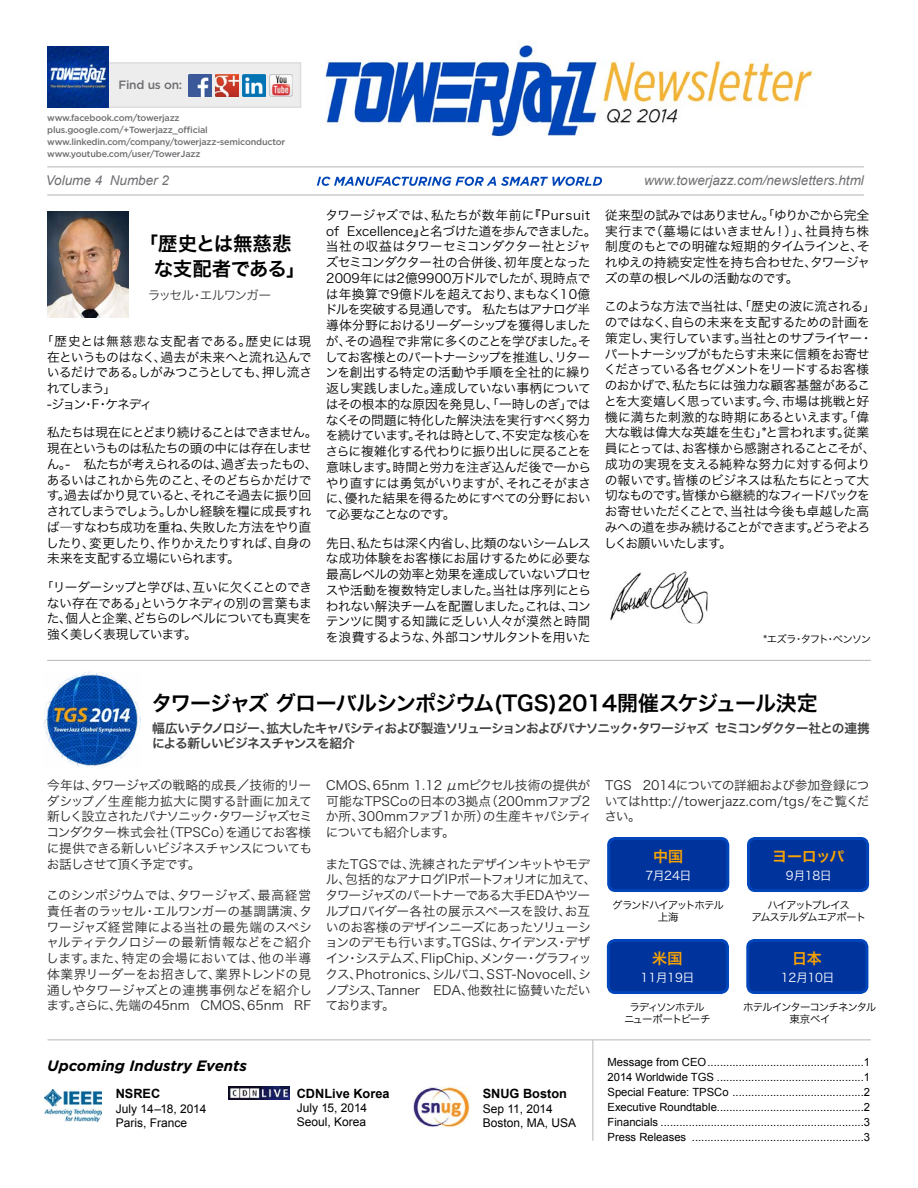
<style>
.page{position:relative;width:918px;height:1188px;background:#fff}
.page>*{position:absolute;margin:0;border:0;box-sizing:border-box;transform-origin:0 0}
.t1{font:21px "Hira Kaku Pro W6";letter-spacing:-.045em;color:#000}
.t2{font:19.5px/25.2px "Hira Kaku Pro W6";letter-spacing:-.015em;color:#000}
.t3{font:italic 700 15px "Gotham";color:#000}
.t4{font:15px "Hira Kaku Pro W6";letter-spacing:-.015em;color:#f9a302}
.t5{font:italic 13.5px "Arial";color:#6d6e71}
.t6{font:12.75px/15.8px "Hira Kaku Pro W3";letter-spacing:-.045em;color:#000;text-align:justify}
.t7{font:12.75px/15.8px "Hira Kaku Pro W3";letter-spacing:-.035em;color:#292829;text-align:justify}
.t8{font:12.75px/15.3px "Hira Kaku Pro W6";letter-spacing:-.07em;color:#414042}
.t9{font:700 12.75px "Arial";color:#000}
.t10{font:12.75px "Hira Kaku Pro W3";letter-spacing:-.09em;color:#414042}
.t11{font:12px "Arial";color:#000}
.t12{font:12px "Hira Kaku Pro W3";letter-spacing:-.035em;color:#fff}
.t13{font:500 12px "Gotham";letter-spacing:-.02em;color:#6d6e71}
.t14{font:11.25px "Arial";color:#000}
.t15{font:10.5px/12.6px "Hira Kaku Pro W3";letter-spacing:-.105em;color:#000;text-align:center}
.t16{font:10.5px/12.6px "Hira Kaku Pro W3";letter-spacing:-.125em;color:#000;text-align:center}
.t17{font:10.5px "Hira Kaku Pro W3";letter-spacing:-.085em;color:#000}
.t18{font:500 9px "Gotham";letter-spacing:-.02em;color:#6d6e71}
</style>
<div class="page">
<div style="left:748px;top:838px;width:120px;height:53px;background:#00339b;border-radius:7px"></div>
<div style="left:747px;top:837px;width:122px;height:55px;border:3px solid #0045b9;border-radius:7px"></div>
<div style="left:609px;top:838px;width:119px;height:53px;background:#00339b;border-radius:7px"></div>
<div style="left:607px;top:837px;width:122px;height:55px;border:3px solid #0045b9;border-radius:7px"></div>
<div style="left:608px;top:940px;width:119px;height:53px;background:#00339b;border-radius:7px"></div>
<div style="left:607px;top:939px;width:122px;height:55px;border:3px solid #0045b9;border-radius:7px"></div>
<div style="left:748px;top:940px;width:119px;height:53px;background:#00339b;border-radius:7px"></div>
<div style="left:746px;top:939px;width:122px;height:55px;border:3px solid #0045b9;border-radius:7px"></div>
<div style="left:47px;top:62px;width:254px;height:46px;background:#ededee;border:2px solid #dcddde"></div>
<hr style="left:48px;top:1040px;width:823px;height:1px;background:#000">
<hr style="left:592px;top:1040px;width:1px;height:101px;background:#000">
<img style="left:47px;top:212px;width:82px;height:105px">
<img style="left:45px;top:1089px;width:57px;height:32px">
<img style="left:228px;top:1087px;width:61px;height:13px">
<img style="left:413px;top:1086px;width:57px;height:41px">
<img style="left:325px;top:44px;width:489px;height:93px">
<hr style="left:47px;top:195px;width:817px;height:1px;background:#000">
<hr style="left:47px;top:660px;width:824px;height:1px;background:#000">
<hr style="left:47px;top:166px;width:817px;height:1px;background:#000">
<img style="left:216px;top:74px;width:23px;height:23px">
<img style="left:189px;top:74px;width:23px;height:23px">
<img style="left:243px;top:74px;width:23px;height:23px">
<img style="left:270px;top:74px;width:22px;height:23px">
<img style="left:47px;top:46px;width:62px;height:62px">
<svg style="left:317px;top:177px;width:285px;height:9px"></svg>
<img style="left:44px;top:671px;width:97px;height:96px">
<img style="left:610px;top:571px;width:97px;height:52px">
<p class="t13" style="left:118px;top:77px;width:65px">Find us on:</p>
<p class="t18" style="left:47px;top:112px;width:134px">www.facebook.com/towerjazz</p>
<p class="t18" style="left:47px;top:124px;width:162px">plus.google.com/+Towerjazz_official</p>
<p class="t18" style="left:47px;top:136px;width:239px">www.linkedin.com/company/towerjazz-semiconductor</p>
<p class="t18" style="left:47px;top:148px;width:155px">www.youtube.com/user/TowerJazz</p>
<p class="t5" style="left:46px;top:172px;width:125px">Volume 4 Number 2</p>
<p class="t5" style="left:644px;top:172px;width:221px">www.towerjazz.com/newsletters.html</p>
<p class="t2" style="left:154px;top:230px;width:153px;text-indent:-15px">「歴史とは無慈悲な支配者である」</p>
<p class="t10" style="left:148px;top:284px;width:125px">ラッセル・エルワンガー</p>
<p class="t6" style="left:47px;top:332px;width:267px;text-indent:-6px">「歴史とは無慈悲な支配者である。歴史には現在というものはなく、過去が未来へと流れ込んでいるだけである。しがみつこうとしても、押し流されてしまう」</p>
<p class="t6" style="left:47px;top:395px;width:107px">-ジョン・F・ケネディ</p>
<p class="t6" style="left:46px;top:424px;width:273px;text-align:left">私たちは現在にとどまり続けることはできません。現在というものは私たちの頭の中には存在しません。- 私たちが考えられるのは、過ぎ去ったもの、あるいはこれから先のこと、そのどちらかだけです。過去ばかり見ていると、それこそ過去に振り回されてしまうでしょう。しかし経験を糧に成長すれば―すなわち成功を重ね、失敗した方法をやり直したり、変更したり、作りかえたりすれば、自身の未来を支配する立場にいられます。</p>
<p class="t6" style="left:47px;top:578px;width:267px;text-indent:-6px">「リーダーシップと学びは、互いに欠くことのできない存在である」というケネディの別の言葉もまた、個人と企業、どちらのレベルについても真実を強く美しく表現しています。</p>
<p class="t6" style="left:325px;top:206px;width:273px;text-align:left">タワージャズでは、私たちが数年前に『Pursuit of Excellence』と名づけた道を歩んできました。当社の収益はタワーセミコンダクター社とジャズセミコンダクター社の合併後、初年度となった<br>2009年には2億9900万ドルでしたが、現時点では年換算で9億ドルを超えており、まもなく10億ドルを突破する見通しです。 私たちはアナログ半導体分野におけるリーダーシップを獲得しましたが、その過程で非常に多くのことを学びました。そしてお客様とのパートナーシップを推進し、リターンを創出する特定の活動や手順を全社的に繰り返し実践しました。達成していない事柄についてはその根本的な原因を発見し、「一時しのぎ」ではなくその問題に特化した解決法を実行すべく努力を続けています。それは時として、不安定な核心をさらに複雑化する代わりに振り出しに戻ることを意味します。時間と労力を注ぎ込んだ後で一からやり直すには勇気がいりますが、それこそがまさに、優れた結果を得るためにすべての分野において必要なことなのです。</p>
<p class="t6" style="left:326px;top:534px;width:267px">先日、私たちは深く内省し、比類のないシームレスな成功体験をお客様にお届けするために必要な最高レベルの効率と効果を達成していないプロセスや活動を複数特定しました。当社は序列にとらわれない解決チームを配置しました。これは、コンテンツに関する知識に乏しい人々が漠然と時間を浪費するような、外部コンサルタントを用いた</p>
<p class="t6" style="left:605px;top:206px;width:267px">従来型の試みではありません。「ゆりかごから完全実行まで（墓場にはいきません！）」、社員持ち株制度のもとでの明確な短期的タイムラインと、それゆえの持続安定性を持ち合わせた、タワージャズの草の根レベルの活動なのです。</p>
<p class="t6" style="left:604px;top:298px;width:273px;text-align:left">このような方法で当社は、「歴史の波に流される」のではなく、自らの未来を支配するための計画を策定し、実行しています。当社とのサプライヤー・パートナーシップがもたらす未来に信頼をお寄せくださっている各セグメントをリードするお客様のおかげで、私たちには強力な顧客基盤があることを大変嬉しく思っています。今、市場は挑戦と好機に満ちた刺激的な時期にあるといえます。「偉大な戦は偉大な英雄を生む」*と言われます。従業員にとっては、お客様から感謝されることこそが、成功の実現を支える純粋な努力に対する何よりの報いです。皆様のビジネスは私たちにとって大切なものです。皆様から継続的なフィードバックをお寄せいただくことで、当社は今後も卓越した高みへの道を歩み続けることができます。どうぞよろしくお願いいたします。</p>
<p class="t15" style="left:763px;top:632px;width:109px">*エズラ・タフト・ベンソン</p>
<p class="t1" style="left:151px;top:684px;width:668px">タワージャズ グローバルシンポジウム(TGS)2014開催スケジュール決定</p>
<p class="t8" style="left:152px;top:720px;width:719px">幅広いテクノロジー、拡大したキャパシティおよび製造ソリューションおよびパナソニック・タワージャズ セミコンダクター社との連携による新しいビジネスチャンスを紹介</p>
<p class="t7" style="left:46px;top:776px;width:267px">今年は、タワージャズの戦略的成長／技術的リーダシップ／生産能力拡大に関する計画に加えて新しく設立されたパナソニック・タワージャズセミコンダクター株式会社（TPSCo）を通じてお客様に提供できる新しいビジネスチャンスについてもお話しさせて頂く予定です。</p>
<p class="t7" style="left:46px;top:886px;width:267px">このシンポジウムでは、タワージャズ、最高経営責任者のラッセル・エルワンガーの基調講演、タワージャズ経営陣による当社の最先端のスペシャルティテクノロジーの最新情報などをご紹介します。また、特定の会場においては、他の半導体業界リーダーをお招きして、業界トレンドの見通しやタワージャズとの連携事例などを紹介します。さらに、先端の45nm CMOS、65nm RF</p>
<p class="t7" style="left:326px;top:776px;width:267px">CMOS、65nm 1.12 μmピクセル技術の提供が可能なTPSCoの日本の3拠点（200mmファブ2か所、300mmファブ1か所）の生産キャパシティについても紹介します。</p>
<p class="t7" style="left:325px;top:855px;width:273px;text-align:left">またTGSでは、洗練されたデザインキットやモデル、包括的なアナログIPポートフォリオに加えて、タワージャズのパートナーである大手EDAやツールプロバイダー各社の展示スペースを設け、お互いのお客様のデザインニーズにあったソリューションのデモも行います。TGSは、ケイデンス・デザイン・システムズ、FlipChip、メンター・グラフィックス、Photronics、シルバコ、SST-Novocell、シノプシス、Tanner EDA、他数社に協賛いただいております。</p>
<p class="t3" style="left:47px;top:1056px;width:201px">Upcoming Industry Events</p>
<p class="t9" style="left:116px;top:1086px;width:46px">NSREC</p>
<p class="t11" style="left:116px;top:1101px;width:92px">July 14–18, 2014</p>
<p class="t11" style="left:116px;top:1115px;width:73px">Paris, France</p>
<p class="t9" style="left:297px;top:1085px;width:94px">CDNLive Korea</p>
<p class="t11" style="left:297px;top:1100px;width:72px">July 15, 2014</p>
<p class="t11" style="left:297px;top:1114px;width:71px">Seoul, Korea</p>
<p class="t9" style="left:483px;top:1086px;width:86px">SNUG Boston</p>
<p class="t11" style="left:483px;top:1101px;width:72px">Sep 11, 2014</p>
<p class="t11" style="left:483px;top:1115px;width:95px">Boston, MA, USA</p>
<p class="t7" style="left:605px;top:776px;width:267px">TGS 2014についての詳細および参加登録についてはhttp://towerjazz.com/tgs/をご覧ください。</p>
<p class="t4" style="left:653px;top:842px;width:32px">中国</p>
<p class="t12" style="left:645px;top:864px;width:48px">7月24日</p>
<p class="t4" style="left:772px;top:842px;width:74px">ヨーロッパ</p>
<p class="t12" style="left:786px;top:864px;width:48px">9月18日</p>
<p class="t16" style="left:612px;top:898px;width:113px">グランドハイアットホテル上海</p>
<p class="t16" style="left:767px;top:898px;width:84px">ハイアットプレイス</p>
<p class="t17" style="left:752px;top:908px;width:116px">アムステルダムエアポート</p>
<p class="t4" style="left:652px;top:944px;width:32px">米国</p>
<p class="t12" style="left:641px;top:966px;width:55px">11月19日</p>
<p class="t16" style="left:629px;top:1000px;width:77px">ラディソンホテル</p>
<p class="t15" style="left:624px;top:1012px;width:88px">ニューポートビーチ</p>
<p class="t4" style="left:792px;top:944px;width:31px">日本</p>
<p class="t12" style="left:781px;top:966px;width:55px">12月10日</p>
<p class="t15" style="left:743px;top:1000px;width:135px">ホテルインターコンチネンタル東京ベイ</p>
<p class="t14" style="left:608px;top:1054px;width:264px">Message from CEO..................................................1</p>
<p class="t14" style="left:608px;top:1069px;width:264px">2014 Worldwide TGS ...............................................1</p>
<p class="t14" style="left:608px;top:1084px;width:264px">Special Feature: TPSCo ..........................................2</p>
<p class="t14" style="left:608px;top:1099px;width:264px">Executive Roundtable...............................................2</p>
<p class="t14" style="left:608px;top:1114px;width:264px">Financials .................................................................3</p>
<p class="t14" style="left:608px;top:1129px;width:264px">Press Releases .......................................................3</p>
</div>
